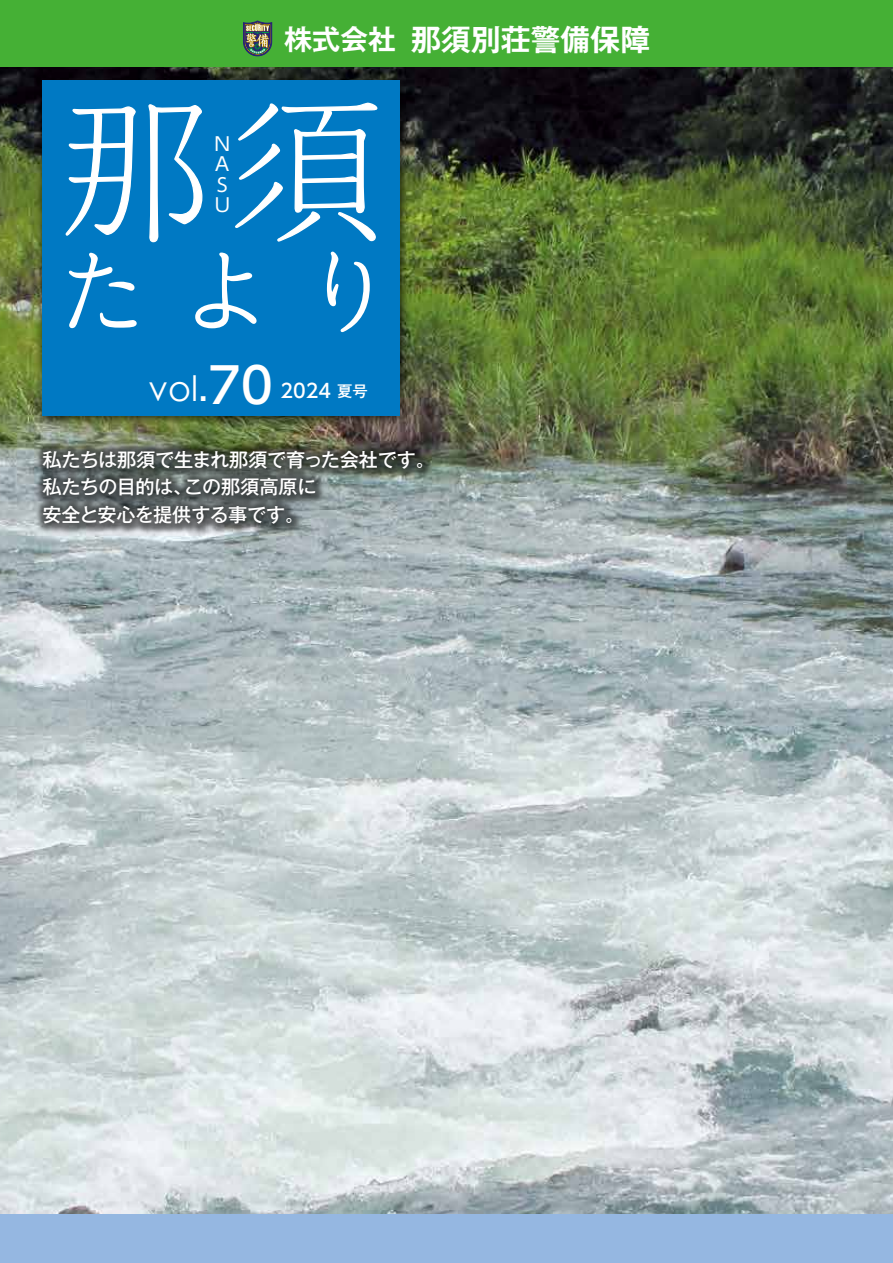
<style>
.page{position:relative;width:893px;height:1263px;background:#fff}
.page>*{position:absolute;margin:0;border:0;box-sizing:border-box;transform-origin:0 0}
.t1{font:300 154.65px "Akashi Std";color:#fff}
.t2{font:300 94.95px "Akashi Std";color:#fff}
.t3{font:35.1px "Century Gothic";color:#fff}
.t4{font:700 29.85px "Gothic MB101 Pr 6 De";color:#fff}
.t5{font:500 19.2px/27.6px "Gothic MB101 Pr 6";letter-spacing:-.015em;color:#fff}
.t6{font:500 19.2px "UD Shin Go Pro";color:#fff}
.t7{font:18.75px/20.5px "MO Clear Tone SG";color:#fff}
.s1{font-size:28.05px}
.s2{font-family:"MO Clear Tone SG";font-size:41.4px}
.s3{font-family:"UD Shin Go Pr 6 N";font-weight:500;font-size:48.9px}
.s4{font-family:"Gothic MB101 Pr 6";font-size:15.45px}
</style>
<div class="page">
<img style="left:0;top:67px;width:893px;height:1147px">
<div style="left:0;top:0;width:893px;height:67px;background:#45b035"></div>
<img style="left:32px;top:439px;width:403px;height:98px">
<img style="left:37px;top:444px;width:397px;height:92px">
<img style="left:31px;top:69px;width:384px;height:361px">
<div style="left:43px;top:81px;width:357px;height:335px;background:#0079c3"></div>
<svg style="left:65px;top:104px;width:138px;height:139px"></svg>
<svg style="left:235px;top:102px;width:143px;height:140px"></svg>
<svg style="left:68px;top:252px;width:69px;height:77px"></svg>
<svg style="left:195px;top:252px;width:62px;height:77px"></svg>
<svg style="left:326px;top:251px;width:44px;height:82px"></svg>
<svg style="left:243px;top:21px;width:29px;height:35px"></svg>
<div style="left:0;top:1214px;width:893px;height:49px;background:#95b7e1"></div>
<h3 class="t4" style="left:284px;top:15px;width:368px"><span class="s1">株式会社</span>那須別荘警備保障</h3>
<h1 class="t1" style="left:58px;top:59px;width:326px">那須</h1>
<h2 class="t2" style="left:54px;top:223px;width:343px">たより</h2>
<p class="t7" style="left:214px;top:133px;width:16px">N<br>A<br>S<br>U</p>
<h3 class="t3" style="left:149px;top:364px;width:126px">vol<span class="s2">.</span><span class="s3">70</span></h3>
<p class="t6" style="left:281px;top:375px;width:89px">2024 <span class="s4">夏号</span></p>
<p class="t5" style="left:43px;top:444px;width:394px">私たちは那須で生まれ那須で育った会社です。私たちの目的は、この那須高原に<br>安全と安心を提供する事です。</p>
</div>
